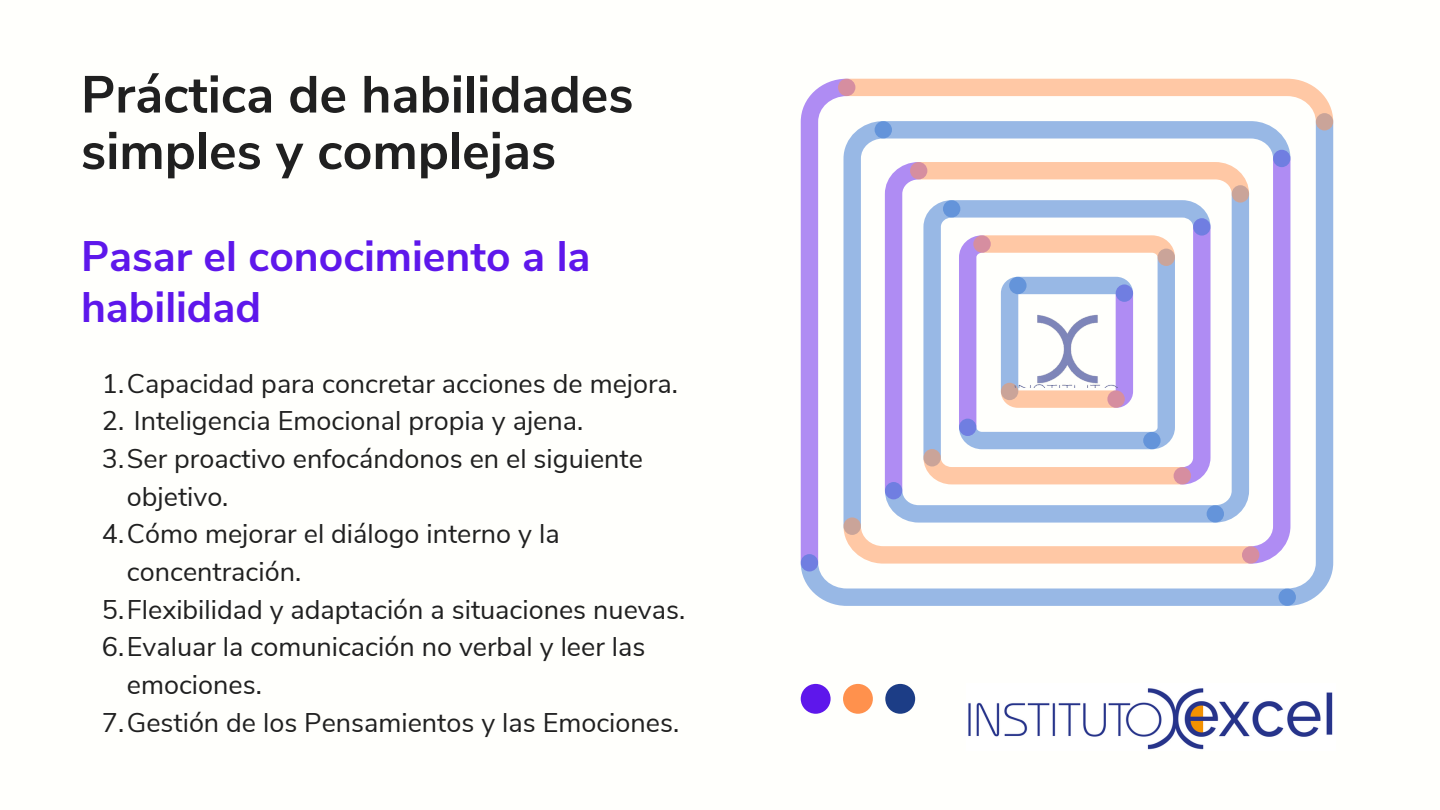
<style>
.page{position:relative;width:1440px;height:810px;background:#fff}
.page>*{position:absolute;margin:0;border:0;box-sizing:border-box;transform-origin:0 0}
.t1{font:700 51.9px/56.5px "Nunito Sans";color:#202020}
.t2{font:700 42.6px/51px "Nunito Sans";color:#5e17eb}
.t3{font:27px "Nunito Sans";color:#202020}
</style>
<div class="page">
<svg style="left:838px;top:79px;width:495px;height:485px"></svg>
<svg style="left:801px;top:121px;width:495px;height:485px"></svg>
<div style="left:801px;top:684px;width:30px;height:30px;background:#5e17eb;border-radius:50%"></div>
<div style="left:843px;top:684px;width:30px;height:30px;background:#ff914d;border-radius:50%"></div>
<div style="left:885px;top:684px;width:30px;height:30px;background:#1c3d86;border-radius:50%"></div>
<img style="left:968px;top:688px;width:365px;height:62px">
<img style="left:1009px;top:311px;width:116px;height:76px">
<h1 class="t1" style="left:81px;top:67px;width:554px">Práctica de habilidades simples y complejas</h1>
<h2 class="t2" style="left:81px;top:231px;width:511px">Pasar el conocimiento a la habilidad</h2>
<p class="t3" style="left:102px;top:365px;width:578px">1.Capacidad para concretar acciones de mejora.</p>
<p class="t3" style="left:102px;top:403px;width:483px">2. Inteligencia Emocional propia y ajena.</p>
<p class="t3" style="left:102px;top:441px;width:543px">3.Ser proactivo enfocándonos en el siguiente</p>
<p class="t3" style="left:127px;top:478px;width:103px">objetivo.</p>
<p class="t3" style="left:102px;top:516px;width:459px">4.Cómo mejorar el diálogo interno y la</p>
<p class="t3" style="left:127px;top:554px;width:176px">concentración.</p>
<p class="t3" style="left:102px;top:591px;width:585px">5.Flexibilidad y adaptación a situaciones nuevas.</p>
<p class="t3" style="left:102px;top:629px;width:545px">6.Evaluar la comunicación no verbal y leer las</p>
<p class="t3" style="left:127px;top:667px;width:137px">emociones.</p>
<p class="t3" style="left:102px;top:704px;width:579px">7.Gestión de los Pensamientos y las Emociones.</p>
</div>
